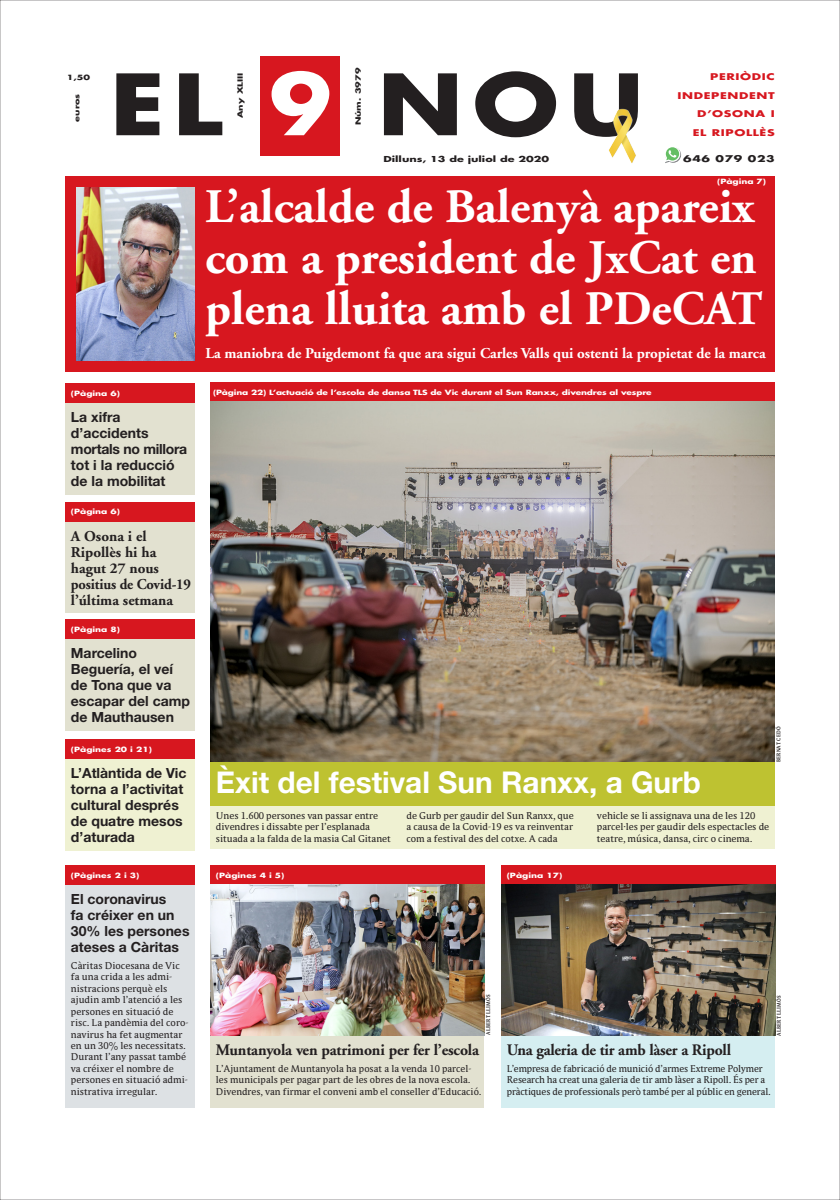
<style>
.page{position:relative;width:840px;height:1200px;background:#fff}
.page>*{position:absolute;margin:0;border:0;box-sizing:border-box;transform-origin:0 0}
.t1{font:700 82px "Futura";color:#231f20;scale:1.22 1}
.t2{font:700 48px/51px "Adobe Garamond";color:#fff}
.t3{font:700 30px "Helvetica Neue";color:#fff}
.t4{font:700 16px "Adobe Garamond";letter-spacing:-.01em;color:#231f20}
.t5{font:700 15px "Adobe Garamond";letter-spacing:-.005em;color:#fff}
.t6{font:700 15px/16px "Adobe Garamond";color:#231f20}
.t7{font:700 14px/16px "Helvetica Neue";color:#231f20}
.t8{font:9px/11.5px "Parable LF";letter-spacing:-.005em;color:#231f20}
.t9{font:700 9px/18.5px "Futura";letter-spacing:.05em;color:#d7171f;text-align:right;scale:1.38 1}
.t10{font:700 9px "Futura";letter-spacing:.05em;color:#231f20;scale:1.38 1}
.t11{font:700 8px "Futura";color:#231f20;scale:1.4 1}
.t12{font:700 7px "Futura";letter-spacing:-.015em;color:#fff;scale:1.3 1}
.t13{font:700 7px "Futura";letter-spacing:-.015em;color:#fff;scale:1.28 1}
.t14{font:700 7px "Futura";color:#231f20;scale:1.38 1}
.t15{font:700 5px "Parable LF";letter-spacing:.05em;color:#231f20;scale:.86 1}
.s1{color:#fff}
</style>
<div class="page">
<div style="left:260px;top:57px;width:80px;height:99px;background:#d7171f"></div>
<svg style="left:665px;top:147px;width:15px;height:16px"></svg>
<img style="left:609px;top:109px;width:27px;height:54px">
<div style="left:65px;top:177px;width:709px;height:195px;background:#d7171f"></div>
<img style="left:76px;top:187px;width:118px;height:173px">
<div style="left:210px;top:803px;width:564px;height:45px;background:#eff1d2"></div>
<div style="left:210px;top:761px;width:564px;height:44px;background:#bec231"></div>
<div style="left:210px;top:382px;width:564px;height:20px;background:#d7171f"></div>
<div style="left:65px;top:638px;width:129px;height:92px;background:#e2e1d0"></div>
<div style="left:65px;top:619px;width:129px;height:20px;background:#d7171f"></div>
<img style="left:210px;top:401px;width:564px;height:360px">
<div style="left:65px;top:758px;width:129px;height:92px;background:#eff1d2"></div>
<div style="left:65px;top:739px;width:129px;height:20px;background:#d7171f"></div>
<div style="left:65px;top:884px;width:129px;height:223px;background:#dde1e4"></div>
<div style="left:65px;top:865px;width:129px;height:20px;background:#d7171f"></div>
<div style="left:501px;top:1034px;width:273px;height:73px;background:#d5eef1"></div>
<div style="left:501px;top:865px;width:274px;height:20px;background:#d7171f"></div>
<img style="left:501px;top:884px;width:274px;height:151px">
<div style="left:210px;top:1034px;width:274px;height:73px;background:#e2e1d0"></div>
<div style="left:210px;top:864px;width:274px;height:20px;background:#d7171f"></div>
<img style="left:210px;top:884px;width:274px;height:151px">
<div style="left:65px;top:402px;width:129px;height:92px;background:#e2e1d0"></div>
<div style="left:65px;top:383px;width:129px;height:20px;background:#d7171f"></div>
<div style="left:65px;top:521px;width:129px;height:91px;background:#e2e1d0"></div>
<div style="left:65px;top:501px;width:129px;height:20px;background:#d7171f"></div>
<p class="t14" style="left:67px;top:72px;width:18px">1,50</p>
<p class="t14" style="left:72px;top:122px;width:22px;rotate:-90deg">euros</p>
<p class="t14" style="left:353px;top:125px;width:43px;rotate:-90deg">Núm. 3979</p>
<h1 class="t1" style="left:110px;top:50px;width:439px">EL <span class="s1">9</span> NOU</h1>
<p class="t14" style="left:235px;top:118px;width:34px;rotate:-90deg">Any XLIII</p>
<p class="t11" style="left:383px;top:153px;width:120px">Dilluns, 13 de juliol de 2020</p>
<p class="t9" style="left:677px;top:67px;width:72px">PERIÒDIC<br>INDEPENDENT<br>D’OSONA I</p>
<p class="t9" style="left:692px;top:123px;width:61px">EL RIPOLLÈS</p>
<p class="t10" style="left:682px;top:152px;width:68px">646 079 023</p>
<p class="t12" style="left:716px;top:177px;width:39px">(Pàgina 7)</p>
<h2 class="t2" style="left:205px;top:182px;width:558px">L’alcalde de Balenyà apareix com a president de JxCat en plena lluita amb el PDeCAT</h2>
<h3 class="t5" style="left:205px;top:345px;width:561px">La maniobra de Puigdemont fa que ara sigui Carles Valls qui ostenti la propietat de la marca</h3>
<p class="t12" style="left:71px;top:388px;width:39px">(Pàgina 6)</p>
<h3 class="t7" style="left:71px;top:409px;width:118px">La xifra d’accidents mortals no millora tot i la reducció de la mobilitat</h3>
<p class="t12" style="left:71px;top:507px;width:39px">(Pàgina 6)</p>
<h3 class="t6" style="left:71px;top:528px;width:122px">A Osona i el<br>Ripollès hi ha hagut 27 nous positius de Covid-19 l’última setmana</h3>
<p class="t12" style="left:71px;top:624px;width:39px">(Pàgina 8)</p>
<h3 class="t7" style="left:71px;top:645px;width:120px">Marcelino<br>Beguería, el veí de Tona que va escapar del camp de Mauthausen</h3>
<p class="t12" style="left:71px;top:744px;width:64px">(Pàgines 20 i 21)</p>
<h3 class="t7" style="left:71px;top:764px;width:117px">L’Atlàntida de Vic torna a l’activitat cultural després de quatre mesos d’aturada</h3>
<p class="t12" style="left:71px;top:870px;width:54px">(Pàgines 2 i 3)</p>
<h3 class="t7" style="left:71px;top:890px;width:120px">El coronavirus<br>fa créixer en un<br>30% les persones ateses a Càritas</h3>
<p class="t8" style="left:71px;top:959px;width:119px">Càritas Diocesana de Vic fa una crida a les admi&shy;nistracions perquè els ajudin amb l’atenció a les persones en situació de risc. La pandèmia del coro&shy;navirus ha fet augmentar en un 30% les necessitats.<br>Durant l’any passat també va créixer el nombre de persones en situació admi&shy;nistrativa irregular.</p>
<p class="t13" style="left:213px;top:387px;width:344px">(Pàgina 22) L’actuació de l’escola de dansa TLS de Vic durant el Sun Ranxx, divendres al vespre</p>
<h3 class="t3" style="left:216px;top:763px;width:486px">Èxit del festival Sun Ranxx, a Gurb</h3>
<p class="t15" style="left:775px;top:762px;width:43px;rotate:-90deg">BERNAT CEDÓ</p>
<p class="t8" style="left:216px;top:809px;width:176px">Unes 1.600 persones van passar entre divendres i dissabte per l’esplanada situada a la falda de la masia Cal Gitanet</p>
<p class="t8" style="left:406px;top:809px;width:169px;text-align:justify">de Gurb per gaudir del Sun Ranxx, que a causa de la Covid-19 es va reinventar com a festival des del cotxe. A cada</p>
<p class="t8" style="left:596px;top:809px;width:174px">vehicle se li assignava una de les 120 parcel·les per gaudir dels espectacles de teatre, música, dansa, circ o cinema.</p>
<p class="t12" style="left:216px;top:870px;width:54px">(Pàgines 4 i 5)</p>
<p class="t12" style="left:506px;top:870px;width:44px">(Pàgina 17)</p>
<p class="t15" style="left:484px;top:1034px;width:49px;rotate:-90deg">ALBERT LLIMÓS</p>
<h3 class="t4" style="left:216px;top:1040px;width:264px">Muntanyola ven patrimoni per fer l’escola</h3>
<p class="t8" style="left:216px;top:1062px;width:267px">L’Ajuntament de Muntanyola ha posat a la venda 10 parcel· les municipals per pagar part de les obres de la nova escola.<br>Divendres, van firmar el conveni amb el conseller d’Educació.</p>
<p class="t15" style="left:775px;top:1035px;width:49px;rotate:-90deg">ALBERT LLIMÓS</p>
<h3 class="t4" style="left:506px;top:1040px;width:226px">Una galeria de tir amb làser a Ripoll</h3>
<p class="t8" style="left:506px;top:1062px;width:265px">L’empresa de fabricació de munició d’armes Extreme Polymer<br>Research ha creat una galeria de tir amb làser a Ripoll. És per a pràctiques de professionals però també per al públic en general.</p>
</div>
